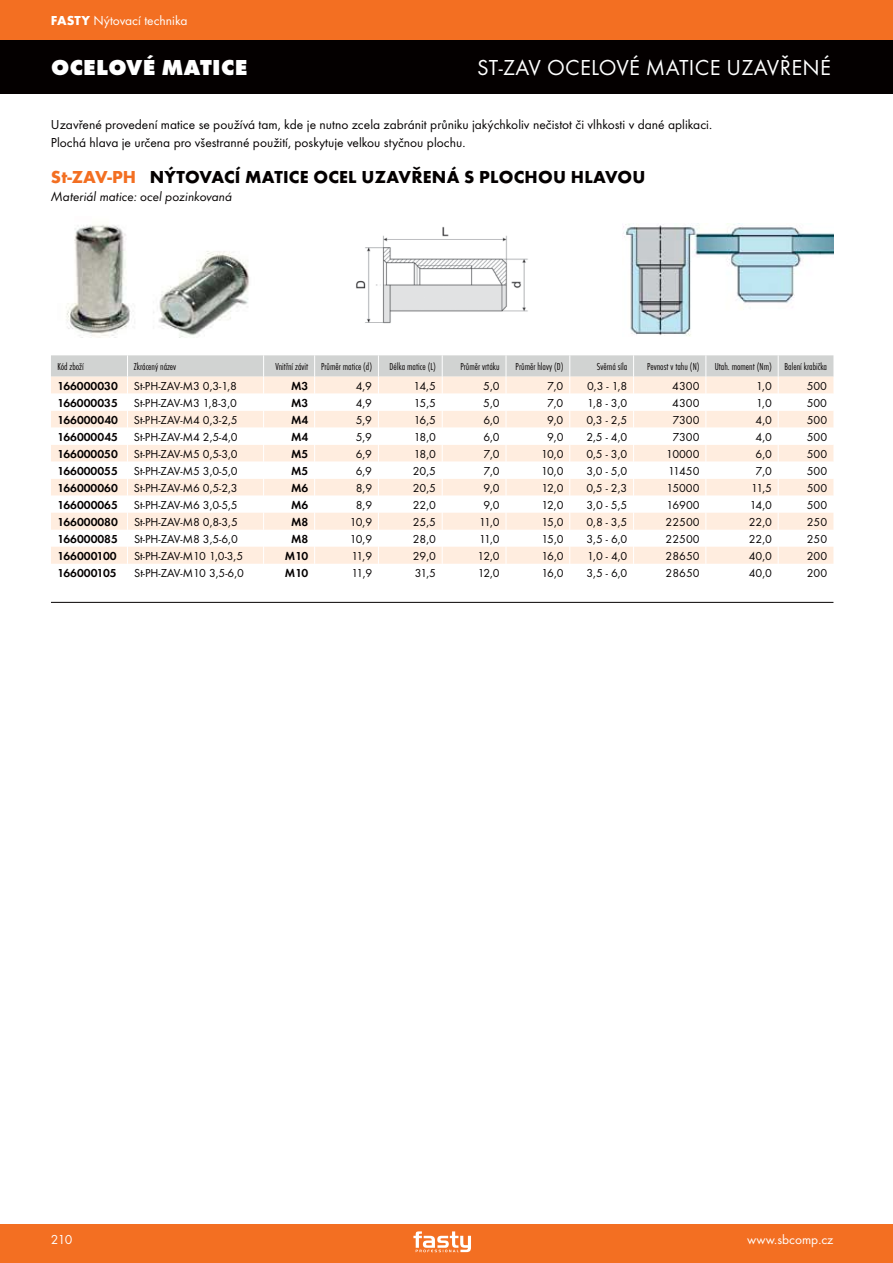
<style>
.page{position:relative;width:893px;height:1263px;background:#fff}
.page>*{position:absolute;margin:0;border:0;box-sizing:border-box;transform-origin:0 0}
.t1{font:22.5px "Futura TOT";letter-spacing:.015em;color:#fff}
.t2{font:700 22.5px "Futura TOT Extr";letter-spacing:.015em;color:#fff}
.t3{font:700 18px "Futura TOT";letter-spacing:.015em;color:#040000}
.t4{font:13.5px/18px "Futura TOT";color:#040000}
.t5{font:13.5px "Futura TOT";color:#fff}
.t6{font:13.5px "Futura TOT Book Obli";color:#040000}
.t7{font:12px "Futura TOT";color:#040000}
.t8{font:600 12px "Futura TOT";color:#040000}
.t9{font:10.5px "Futura TOT Ligh Cond";color:#040000}
.s1{font-weight:700}
.s2{color:#f36f22}
</style>
<div class="page">
<div style="left:0;top:0;width:893px;height:40px;background:#f36f22"></div>
<div style="left:0;top:1225px;width:893px;height:38px;background:#f36f22"></div>
<svg style="left:413px;top:1231px;width:58px;height:21px"></svg>
<div style="left:0;top:40px;width:893px;height:54px;background:#040000"></div>
<img style="left:66px;top:224px;width:183px;height:114px">
<img style="left:622px;top:224px;width:211px;height:112px">
<hr style="left:51px;top:602px;width:782px;height:1px;background:#040000">
<img style="left:356px;top:226px;width:172px;height:98px">
<svg style="left:51px;top:355px;width:782px;height:209px"></svg>
<p class="t5" style="left:51px;top:13px;width:138px"><span class="s1">FASTY</span> Nýtovací technika</p>
<h1 class="t2" style="left:51px;top:60px;width:198px">OCELOVÉ MATICE</h1>
<h1 class="t1" style="left:477px;top:54px;width:355px">ST-ZAV OCELOVÉ MATICE UZAVŘENÉ</h1>
<p class="t4" style="left:51px;top:115px;width:662px">Uzavřené provedení matice se používá tam, kde je nutno zcela zabránit průniku jakýchkoliv nečistot či vlhkosti v dané aplikaci.<br>Plochá hlava je určena pro všestranné použití, poskytuje velkou styčnou plochu.</p>
<h2 class="t3" style="left:51px;top:171px;width:596px"><span class="s2">St-ZAV-PH</span> NÝTOVACÍ MATICE OCEL UZAVŘENÁ S PLOCHOU HLAVOU</h2>
<p class="t6" style="left:51px;top:188px;width:183px">Materiál matice: ocel pozinkovaná</p>
<p class="t9" style="left:57px;top:360px;width:28px">Kód zboží</p>
<p class="t9" style="left:134px;top:360px;width:44px">Zkrácený název</p>
<p class="t9" style="left:275px;top:360px;width:98px">Vnitřní závit Průměr matice (d)</p>
<p class="t9" style="left:390px;top:360px;width:48px">Délka matice (L)</p>
<p class="t9" style="left:460px;top:360px;width:41px">Průměr vrtáku</p>
<p class="t9" style="left:516px;top:360px;width:49px">Průměr hlavy (D)</p>
<p class="t9" style="left:597px;top:360px;width:32px">Svěrná síla</p>
<p class="t9" style="left:647px;top:360px;width:54px">Pevnost v tahu (N)</p>
<p class="t9" style="left:715px;top:360px;width:114px">Utah. moment (Nm) Balení krabička</p>
<p class="t8" style="left:57px;top:378px;width:62px">166000030</p>
<p class="t7" style="left:134px;top:378px;width:105px">St-PH-ZAV-M3 0,3-1,8</p>
<p class="t8" style="left:291px;top:378px;width:19px">M3</p>
<p class="t7" style="left:356px;top:378px;width:18px">4,9</p>
<p class="t7" style="left:414px;top:378px;width:24px">14,5</p>
<p class="t7" style="left:483px;top:378px;width:18px">5,0</p>
<p class="t7" style="left:547px;top:378px;width:18px">7,0</p>
<p class="t7" style="left:587px;top:378px;width:42px">0,3 - 1,8</p>
<p class="t7" style="left:672px;top:378px;width:29px">4300</p>
<p class="t7" style="left:756px;top:378px;width:17px">1,0</p>
<p class="t7" style="left:807px;top:378px;width:22px">500</p>
<p class="t8" style="left:57px;top:395px;width:62px">166000035</p>
<p class="t7" style="left:134px;top:395px;width:105px">St-PH-ZAV-M3 1,8-3,0</p>
<p class="t8" style="left:291px;top:395px;width:19px">M3</p>
<p class="t7" style="left:356px;top:395px;width:18px">4,9</p>
<p class="t7" style="left:414px;top:395px;width:24px">15,5</p>
<p class="t7" style="left:483px;top:395px;width:18px">5,0</p>
<p class="t7" style="left:547px;top:395px;width:18px">7,0</p>
<p class="t7" style="left:587px;top:395px;width:42px">1,8 - 3,0</p>
<p class="t7" style="left:672px;top:395px;width:29px">4300</p>
<p class="t7" style="left:756px;top:395px;width:17px">1,0</p>
<p class="t7" style="left:807px;top:395px;width:22px">500</p>
<p class="t8" style="left:57px;top:412px;width:62px">166000040</p>
<p class="t7" style="left:134px;top:412px;width:105px">St-PH-ZAV-M4 0,3-2,5</p>
<p class="t8" style="left:291px;top:412px;width:19px">M4</p>
<p class="t7" style="left:356px;top:412px;width:18px">5,9</p>
<p class="t7" style="left:414px;top:412px;width:24px">16,5</p>
<p class="t7" style="left:483px;top:412px;width:18px">6,0</p>
<p class="t7" style="left:547px;top:412px;width:18px">9,0</p>
<p class="t7" style="left:586px;top:412px;width:42px">0,3 - 2,5</p>
<p class="t7" style="left:672px;top:412px;width:29px">7300</p>
<p class="t7" style="left:755px;top:412px;width:18px">4,0</p>
<p class="t7" style="left:807px;top:412px;width:22px">500</p>
<p class="t8" style="left:57px;top:429px;width:62px">166000045</p>
<p class="t7" style="left:134px;top:429px;width:105px">St-PH-ZAV-M4 2,5-4,0</p>
<p class="t8" style="left:291px;top:429px;width:19px">M4</p>
<p class="t7" style="left:356px;top:429px;width:18px">5,9</p>
<p class="t7" style="left:414px;top:429px;width:24px">18,0</p>
<p class="t7" style="left:483px;top:429px;width:18px">6,0</p>
<p class="t7" style="left:547px;top:429px;width:18px">9,0</p>
<p class="t7" style="left:586px;top:429px;width:42px">2,5 - 4,0</p>
<p class="t7" style="left:672px;top:429px;width:29px">7300</p>
<p class="t7" style="left:755px;top:429px;width:18px">4,0</p>
<p class="t7" style="left:807px;top:429px;width:22px">500</p>
<p class="t8" style="left:57px;top:446px;width:62px">166000050</p>
<p class="t7" style="left:134px;top:446px;width:105px">St-PH-ZAV-M5 0,5-3,0</p>
<p class="t8" style="left:291px;top:446px;width:19px">M5</p>
<p class="t7" style="left:356px;top:446px;width:18px">6,9</p>
<p class="t7" style="left:414px;top:446px;width:24px">18,0</p>
<p class="t7" style="left:483px;top:446px;width:18px">7,0</p>
<p class="t7" style="left:541px;top:446px;width:24px">10,0</p>
<p class="t7" style="left:586px;top:446px;width:42px">0,5 - 3,0</p>
<p class="t7" style="left:666px;top:446px;width:35px">10000</p>
<p class="t7" style="left:755px;top:446px;width:18px">6,0</p>
<p class="t7" style="left:807px;top:446px;width:22px">500</p>
<p class="t8" style="left:57px;top:463px;width:62px">166000055</p>
<p class="t7" style="left:134px;top:463px;width:105px">St-PH-ZAV-M5 3,0-5,0</p>
<p class="t8" style="left:291px;top:463px;width:19px">M5</p>
<p class="t7" style="left:356px;top:463px;width:18px">6,9</p>
<p class="t7" style="left:413px;top:463px;width:25px">20,5</p>
<p class="t7" style="left:483px;top:463px;width:18px">7,0</p>
<p class="t7" style="left:541px;top:463px;width:24px">10,0</p>
<p class="t7" style="left:586px;top:463px;width:42px">3,0 - 5,0</p>
<p class="t7" style="left:668px;top:463px;width:33px">11450</p>
<p class="t7" style="left:755px;top:463px;width:18px">7,0</p>
<p class="t7" style="left:807px;top:463px;width:22px">500</p>
<p class="t8" style="left:57px;top:480px;width:62px">166000060</p>
<p class="t7" style="left:134px;top:480px;width:105px">St-PH-ZAV-M6 0,5-2,3</p>
<p class="t8" style="left:291px;top:480px;width:19px">M6</p>
<p class="t7" style="left:356px;top:480px;width:18px">8,9</p>
<p class="t7" style="left:413px;top:480px;width:25px">20,5</p>
<p class="t7" style="left:483px;top:480px;width:18px">9,0</p>
<p class="t7" style="left:541px;top:480px;width:24px">12,0</p>
<p class="t7" style="left:586px;top:480px;width:42px">0,5 - 2,3</p>
<p class="t7" style="left:666px;top:480px;width:35px">15000</p>
<p class="t7" style="left:751px;top:480px;width:22px">11,5</p>
<p class="t7" style="left:807px;top:480px;width:22px">500</p>
<p class="t8" style="left:57px;top:497px;width:62px">166000065</p>
<p class="t7" style="left:134px;top:497px;width:105px">St-PH-ZAV-M6 3,0-5,5</p>
<p class="t8" style="left:291px;top:497px;width:19px">M6</p>
<p class="t7" style="left:356px;top:497px;width:18px">8,9</p>
<p class="t7" style="left:413px;top:497px;width:25px">22,0</p>
<p class="t7" style="left:483px;top:497px;width:18px">9,0</p>
<p class="t7" style="left:541px;top:497px;width:24px">12,0</p>
<p class="t7" style="left:586px;top:497px;width:42px">3,0 - 5,5</p>
<p class="t7" style="left:666px;top:497px;width:35px">16900</p>
<p class="t7" style="left:750px;top:497px;width:24px">14,0</p>
<p class="t7" style="left:807px;top:497px;width:22px">500</p>
<p class="t8" style="left:57px;top:514px;width:62px">166000080</p>
<p class="t7" style="left:134px;top:514px;width:105px">St-PH-ZAV-M8 0,8-3,5</p>
<p class="t8" style="left:291px;top:514px;width:19px">M8</p>
<p class="t7" style="left:350px;top:514px;width:24px">10,9</p>
<p class="t7" style="left:413px;top:514px;width:25px">25,5</p>
<p class="t7" style="left:479px;top:514px;width:22px">11,0</p>
<p class="t7" style="left:541px;top:514px;width:24px">15,0</p>
<p class="t7" style="left:586px;top:514px;width:42px">0,8 - 3,5</p>
<p class="t7" style="left:665px;top:514px;width:36px">22500</p>
<p class="t7" style="left:749px;top:514px;width:25px">22,0</p>
<p class="t7" style="left:807px;top:514px;width:22px">250</p>
<p class="t8" style="left:57px;top:531px;width:62px">166000085</p>
<p class="t7" style="left:134px;top:531px;width:105px">St-PH-ZAV-M8 3,5-6,0</p>
<p class="t8" style="left:291px;top:531px;width:19px">M8</p>
<p class="t7" style="left:350px;top:531px;width:24px">10,9</p>
<p class="t7" style="left:413px;top:531px;width:25px">28,0</p>
<p class="t7" style="left:479px;top:531px;width:22px">11,0</p>
<p class="t7" style="left:541px;top:531px;width:24px">15,0</p>
<p class="t7" style="left:586px;top:531px;width:42px">3,5 - 6,0</p>
<p class="t7" style="left:665px;top:531px;width:36px">22500</p>
<p class="t7" style="left:749px;top:531px;width:25px">22,0</p>
<p class="t7" style="left:807px;top:531px;width:22px">250</p>
<p class="t8" style="left:57px;top:548px;width:61px">166000100</p>
<p class="t7" style="left:134px;top:548px;width:111px">St-PH-ZAV-M10 1,0-3,5</p>
<p class="t8" style="left:285px;top:548px;width:25px">M10</p>
<p class="t7" style="left:351px;top:548px;width:22px">11,9</p>
<p class="t7" style="left:413px;top:548px;width:25px">29,0</p>
<p class="t7" style="left:478px;top:548px;width:24px">12,0</p>
<p class="t7" style="left:541px;top:548px;width:24px">16,0</p>
<p class="t7" style="left:587px;top:548px;width:42px">1,0 - 4,0</p>
<p class="t7" style="left:666px;top:548px;width:36px">28650</p>
<p class="t7" style="left:749px;top:548px;width:25px">40,0</p>
<p class="t7" style="left:807px;top:548px;width:22px">200</p>
<p class="t8" style="left:57px;top:565px;width:61px">166000105</p>
<p class="t7" style="left:134px;top:565px;width:111px">St-PH-ZAV-M10 3,5-6,0</p>
<p class="t8" style="left:285px;top:565px;width:25px">M10</p>
<p class="t7" style="left:351px;top:565px;width:22px">11,9</p>
<p class="t7" style="left:415px;top:565px;width:23px">31,5</p>
<p class="t7" style="left:478px;top:565px;width:24px">12,0</p>
<p class="t7" style="left:541px;top:565px;width:24px">16,0</p>
<p class="t7" style="left:586px;top:565px;width:42px">3,5 - 6,0</p>
<p class="t7" style="left:666px;top:565px;width:36px">28650</p>
<p class="t7" style="left:749px;top:565px;width:25px">40,0</p>
<p class="t7" style="left:807px;top:565px;width:22px">200</p>
<p class="t5" style="left:51px;top:1231px;width:23px">210</p>
<p class="t5" style="left:747px;top:1231px;width:88px">www.sbcomp.cz</p>
</div>
